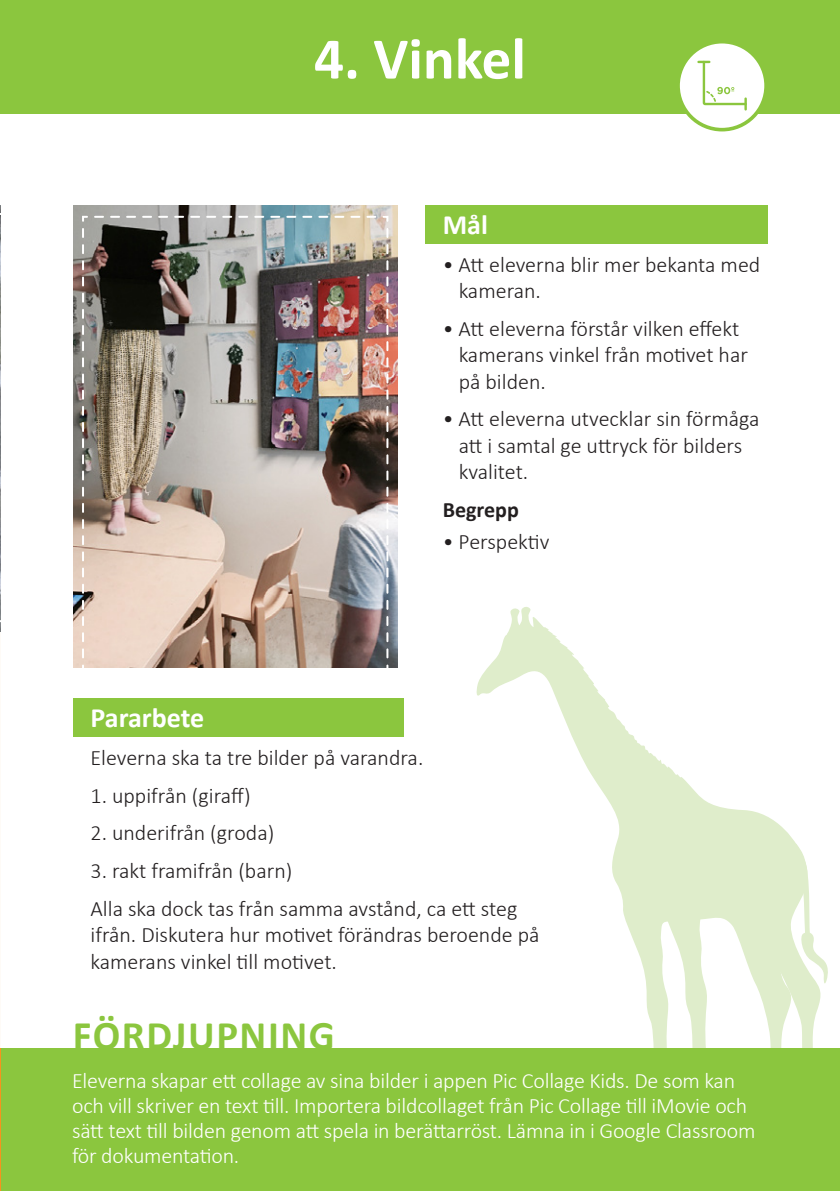
<style>
.page{position:relative;width:840px;height:1191px;background:#fff}
.page>*{position:absolute;margin:0;border:0;box-sizing:border-box;transform-origin:0 0}
.t1{font:700 59.2px "Calibri";color:#fff}
.t2{font:700 40.8px "Calibri";letter-spacing:.035em;color:#8bc63e}
.t3{font:700 28px "Calibri";color:#fff}
.t4{font:300 22px/26.4px "Calibri";color:#231f20}
.t5{font:300 22px/25px "Calibri";letter-spacing:-.01em;color:#fff}
.t6{font:700 22px "Calibri";color:#231f20}
</style>
<div class="page">
<svg style="left:476px;top:632px;width:317px;height:416px"></svg>
<svg style="left:505px;top:607px;width:45px;height:33px"></svg>
<svg style="left:718px;top:840px;width:110px;height:208px"></svg>
<svg style="left:660px;top:888px;width:51px;height:160px"></svg>
<div style="left:425px;top:205px;width:342px;height:39px;background:#8bc63e"></div>
<hr style="left:0;top:531px;width:1px;height:546px;background:#fef2e3">
<div style="left:0;top:0;width:839px;height:113px;background:#8bc63e"></div>
<div style="left:0;top:1048px;width:839px;height:143px;background:#8bc63e"></div>
<hr style="left:0;top:1048px;width:1px;height:143px;background:#f7931d">
<img style="left:73px;top:205px;width:324px;height:462px">
<div style="left:73px;top:698px;width:330px;height:39px;background:#8bc63e"></div>
<img style="left:0;top:205px;width:1px;height:426px">
<svg style="left:0;top:212px;width:1px;height:411px"></svg>
<img style="left:81px;top:215px;width:308px;height:453px">
<div style="left:677px;top:42px;width:88px;height:88px;background:#fff;border-radius:50%"></div>
<div style="left:675px;top:40px;width:92px;height:91px;border:4px solid #8bc63e;border-radius:50%"></div>
<svg style="left:698px;top:60px;width:49px;height:49px"></svg>
<h1 class="t1" style="left:314px;top:22px;width:213px">4. Vinkel</h1>
<p class="t3" style="left:442px;top:207px;width:47px">Mål</p>
<p class="t4" style="left:458px;top:251px;width:303px;text-indent:-16px">• Att eleverna blir mer bekanta med kameran.</p>
<p class="t4" style="left:458px;top:315px;width:291px;text-indent:-16px">• Att eleverna förstår vilken effekt kamerans vinkel från motivet har på bilden.</p>
<p class="t4" style="left:458px;top:406px;width:302px;text-indent:-16px">• Att eleverna utvecklar sin förmåga att i samtal ge uttryck för bilders kvalitet.</p>
<p class="t6" style="left:442px;top:496px;width:78px">Begrepp</p>
<p class="t4" style="left:442px;top:528px;width:108px">• Perspektiv</p>
<p class="t3" style="left:90px;top:700px;width:115px">Pararbete</p>
<p class="t4" style="left:90px;top:744px;width:334px">Eleverna ska ta tre bilder på varandra.</p>
<p class="t4" style="left:90px;top:782px;width:161px">1. uppifrån (giraff)</p>
<p class="t4" style="left:90px;top:819px;width:185px">2. underifrån (groda)</p>
<p class="t4" style="left:90px;top:851px;width:428px;line-height:37.8px">3. rakt framifrån (barn)<br>Alla ska dock tas från samma avstånd, ca ett steg</p>
<p class="t4" style="left:90px;top:921px;width:450px">ifrån. Diskutera hur motivet förändras beroende på kamerans vinkel till motivet.</p>
<h2 class="t2" style="left:73px;top:1010px;width:263px">FÖRDJUPNING</h2>
<p class="t5" style="left:72px;top:1068px;width:684px">Eleverna skapar ett collage av sina bilder i appen Pic Collage Kids. De som kan och vill skriver en text till. Importera bildcollaget från Pic Collage till iMovie och sätt text till bilden genom att spela in berättarröst. Lämna in i Google Classroom för dokumentation.</p>
</div>
